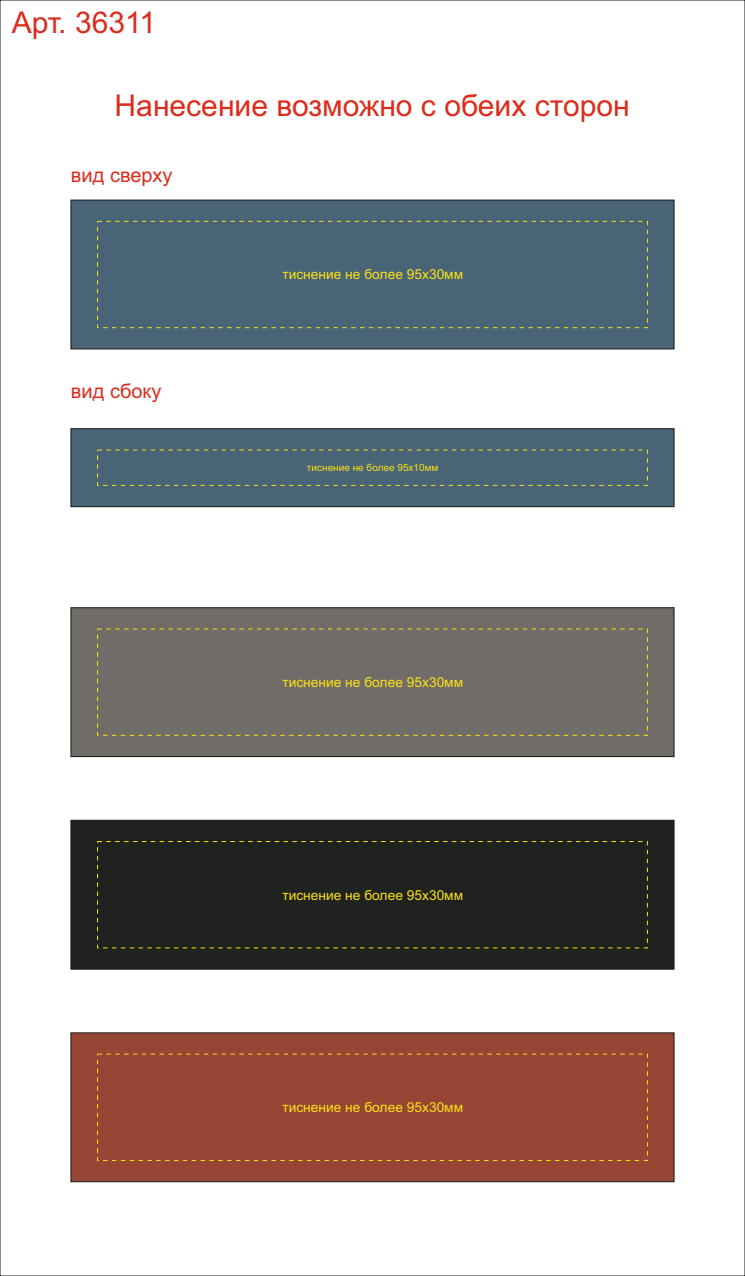
<style>
.page{position:relative;width:745px;height:1276px;background:#fff}
.page>*{position:absolute;margin:0;border:0;box-sizing:border-box;transform-origin:0 0}
.t1{font:30px "Arial";color:#dd2b1c}
.t2{font:20px "Arial";color:#dd2b1c}
.t3{font:13.75px "Arial";color:#fbe116}
.t4{font:10px "Arial";color:#fbe116}
</style>
<div class="page">
<div style="left:70px;top:199px;width:604px;height:151px;background:#486476"></div>
<svg style="left:70px;top:428px;width:604px;height:79px;background:#496472"></svg>
<div style="left:97px;top:221px;width:550px;height:107px;border:1px dashed #fbe116"></div>
<div style="left:70px;top:607px;width:604px;height:150px;background:#706c67"></div>
<div style="left:70px;top:819px;width:604px;height:151px;background:#20221f"></div>
<div style="left:70px;top:1032px;width:604px;height:150px;background:#974535"></div>
<div style="left:97px;top:1053px;width:550px;height:108px;border:1px dashed #fbe116"></div>
<h1 class="t1" style="left:12px;top:11px;width:146px">Арт. 36311</h1>
<h1 class="t1" style="left:115px;top:94px;width:516px">Нанесение возможно с обеих сторон</h1>
<h2 class="t2" style="left:71px;top:167px;width:103px">вид сверху</h2>
<h2 class="t2" style="left:71px;top:383px;width:92px">вид сбоку</h2>
<p class="t3" style="left:282px;top:269px;width:182px">тиснение не более 95х30мм</p>
<p class="t4" style="left:307px;top:464px;width:133px">тиснение не более 95х10мм</p>
<p class="t3" style="left:282px;top:677px;width:182px">тиснение не более 95х30мм</p>
<p class="t3" style="left:282px;top:889px;width:182px">тиснение не более 95х30мм</p>
<p class="t3" style="left:282px;top:1102px;width:182px">тиснение не более 95х30мм</p>
</div>
